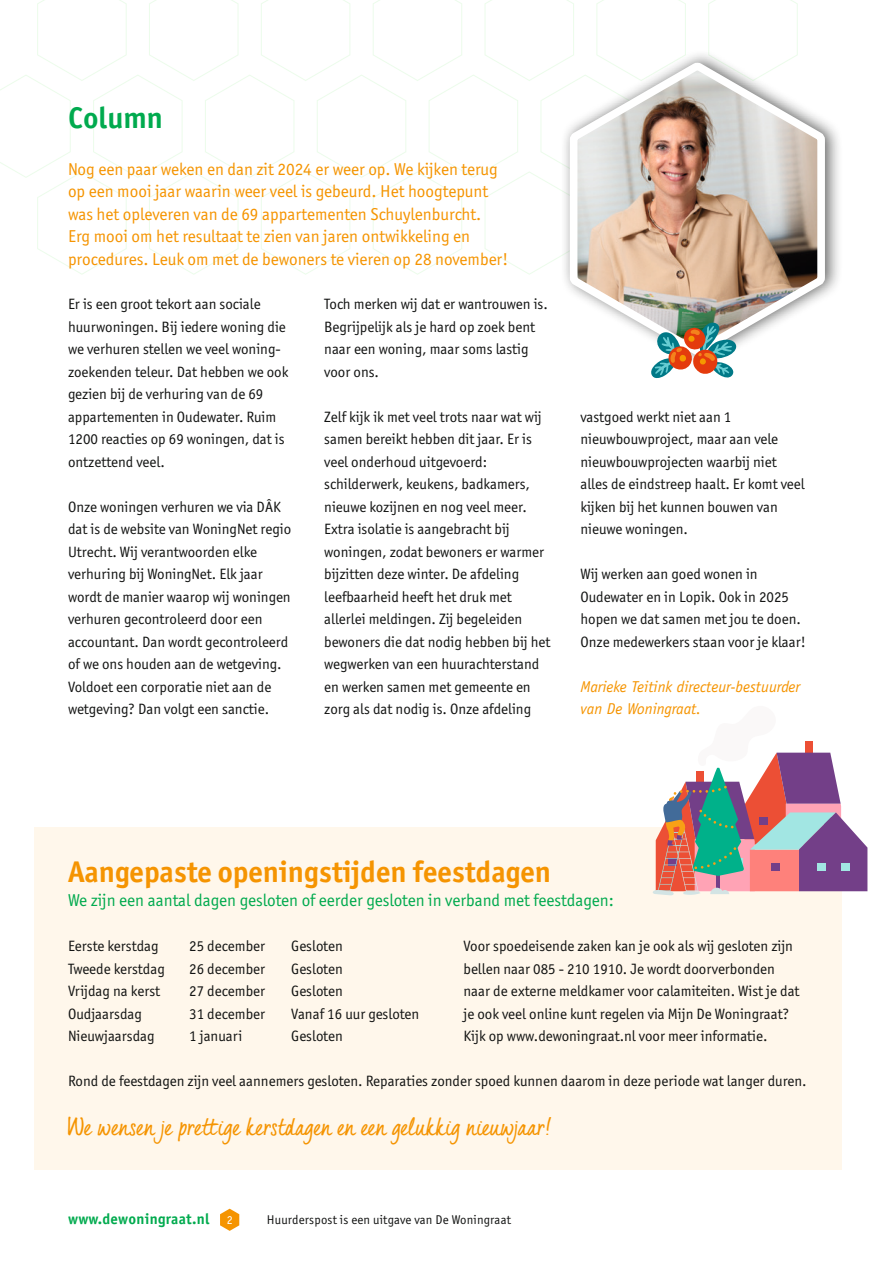
<style>
.page{position:relative;width:893px;height:1263px;background:#fff}
.page>*{position:absolute;margin:0;border:0;box-sizing:border-box;transform-origin:0 0}
.t1{font:700 30px "Officina San ITC";color:#f59401}
.t2{font:700 30px "Officina Sans LT";color:#00aa4e}
.t3{font:24px "Quintus";color:#f59401}
.t4{font:17.25px/22.5px "Officina San ITC";color:#f59401}
.t5{font:17.25px "Officina San ITC";color:#00aa4e}
.t6{font:italic 15.75px/22.5px "Officina Sans LT";color:#f59401}
.t7{font:15px/22.5px "Officina San ITC";color:#131413}
.t8{font:700 15px "Officina Sans LT";letter-spacing:.02em;color:#00aa4e}
.t9{font:12.75px "Officina San ITC";letter-spacing:.015em;color:#131413}
.s1{font-family:"Officina San ITC";font-weight:400;font-size:12px;color:#fff}
</style>
<div class="page">
<svg style="left:220px;top:1209px;width:19px;height:22px"></svg>
<div style="left:34px;top:827px;width:808px;height:342px;background:#fff7eb"></div>
<svg style="left:0;top:0;width:798px;height:275px"></svg>
<div style="left:560px;top:48px;width:283px;height:319px;background:#131413;opacity:.65"></div>
<img style="left:564px;top:56px;width:267px;height:305px">
<svg style="left:649px;top:321px;width:90px;height:58px"></svg>
<svg style="left:653px;top:741px;width:214px;height:154px"></svg>
<h1 class="t2" style="left:68px;top:99px;width:97px">Column</h1>
<p class="t4" style="left:68px;top:157px;width:442px">Nog een paar weken en dan zit 2024 er weer op. We kijken terug op een mooi jaar waarin weer veel is gebeurd. Het hoogtepunt was het opleveren van de 69 appartementen Schuylenburcht.<br>Erg mooi om het resultaat te zien van jaren ontwikkeling en procedures. Leuk om met de bewoners te vieren op 28 november!</p>
<p class="t7" style="left:68px;top:293px;width:222px">Er is een groot tekort aan sociale huurwoningen. Bij iedere woning die we verhuren stellen we veel woning&shy;zoekenden teleur. Dat hebben we ook gezien bij de verhuring van de 69 appartementen in Oudewater. Ruim<br>1200 reacties op 69 woningen, dat is ontzettend veel.</p>
<p class="t7" style="left:68px;top:495px;width:225px">Onze woningen verhuren we via DÂK dat is de website van WoningNet regio Utrecht. Wij verantwoorden elke verhuring bij WoningNet. Elk jaar wordt de manier waarop wij woningen verhuren gecontroleerd door een accountant. Dan wordt gecontroleerd of we ons houden aan de wetgeving.<br>Voldoet een corporatie niet aan de wetgeving? Dan volgt een sanctie.</p>
<p class="t7" style="left:324px;top:293px;width:225px">Toch merken wij dat er wantrouwen is.<br>Begrijpelijk als je hard op zoek bent naar een woning, maar soms lastig voor ons.</p>
<p class="t7" style="left:324px;top:405px;width:228px">Zelf kijk ik met veel trots naar wat wij samen bereikt hebben dit jaar. Er is veel onderhoud uitgevoerd: schilderwerk, keukens, badkamers, nieuwe kozijnen en nog veel meer.<br>Extra isolatie is aangebracht bij woningen, zodat bewoners er warmer bijzitten deze winter. De afdeling leefbaarheid heeft het druk met allerlei meldingen. Zij begeleiden bewoners die dat nodig hebben bij het wegwerken van een huurachterstand en werken samen met gemeente en zorg als dat nodig is. Onze afdeling</p>
<p class="t7" style="left:580px;top:405px;width:226px">vastgoed werkt niet aan 1 nieuwbouwproject, maar aan vele nieuwbouwprojecten waarbij niet alles de eindstreep haalt. Er komt veel kijken bij het kunnen bouwen van nieuwe woningen.</p>
<p class="t7" style="left:580px;top:563px;width:227px">Wij werken aan goed wonen in<br>Oudewater en in Lopik. Ook in 2025 hopen we dat samen met jou te doen.<br>Onze medewerkers staan voor je klaar!</p>
<p class="t6" style="left:580px;top:675px;width:221px">Marieke Teitink directeur-bestuurder van De Woningraat.</p>
<h1 class="t1" style="left:68px;top:853px;width:484px">Aangepaste openingstijden feestdagen</h1>
<p class="t5" style="left:68px;top:890px;width:547px">We zijn een aantal dagen gesloten of eerder gesloten in verband met feestdagen:</p>
<p class="t7" style="left:68px;top:935px;width:92px">Eerste kerstdag</p>
<p class="t7" style="left:189px;top:935px;width:77px">25 december</p>
<p class="t7" style="left:291px;top:935px;width:53px">Gesloten</p>
<p class="t7" style="left:68px;top:957px;width:98px">Tweede kerstdag</p>
<p class="t7" style="left:189px;top:957px;width:77px">26 december</p>
<p class="t7" style="left:291px;top:957px;width:53px">Gesloten</p>
<p class="t7" style="left:68px;top:980px;width:94px">Vrijdag na kerst</p>
<p class="t7" style="left:189px;top:980px;width:77px">27 december</p>
<p class="t7" style="left:291px;top:980px;width:53px">Gesloten</p>
<p class="t7" style="left:68px;top:1002px;width:75px">Oudjaarsdag</p>
<p class="t7" style="left:189px;top:1002px;width:77px">31 december</p>
<p class="t7" style="left:291px;top:1002px;width:129px">Vanaf 16 uur gesloten</p>
<p class="t7" style="left:68px;top:1025px;width:88px">Nieuwjaarsdag</p>
<p class="t7" style="left:189px;top:1025px;width:54px">1 januari</p>
<p class="t7" style="left:291px;top:1025px;width:53px">Gesloten</p>
<p class="t7" style="left:463px;top:935px;width:338px">Voor spoedeisende zaken kan je ook als wij gesloten zijn bellen naar 085 - 210 1910. Je wordt doorverbonden naar de externe meldkamer voor calamiteiten. Wist je dat je ook veel online kunt regelen via Mijn De Woningraat?<br>Kijk op www.dewoningraat.nl voor meer informatie.</p>
<p class="t7" style="left:68px;top:1070px;width:740px">Rond de feestdagen zijn veel aannemers gesloten. Reparaties zonder spoed kunnen daarom in deze periode wat langer duren.</p>
<h2 class="t3" style="left:68px;top:1108px;width:486px">We wensen je prettige kerstdagen en een gelukkig nieuwjaar!</h2>
<p class="t8" style="left:68px;top:1209px;width:166px">www.dewoningraat.nl <span class="s1">2</span></p>
<p class="t9" style="left:267px;top:1212px;width:246px">Huurderspost is een uitgave van De Woningraat</p>
</div>
